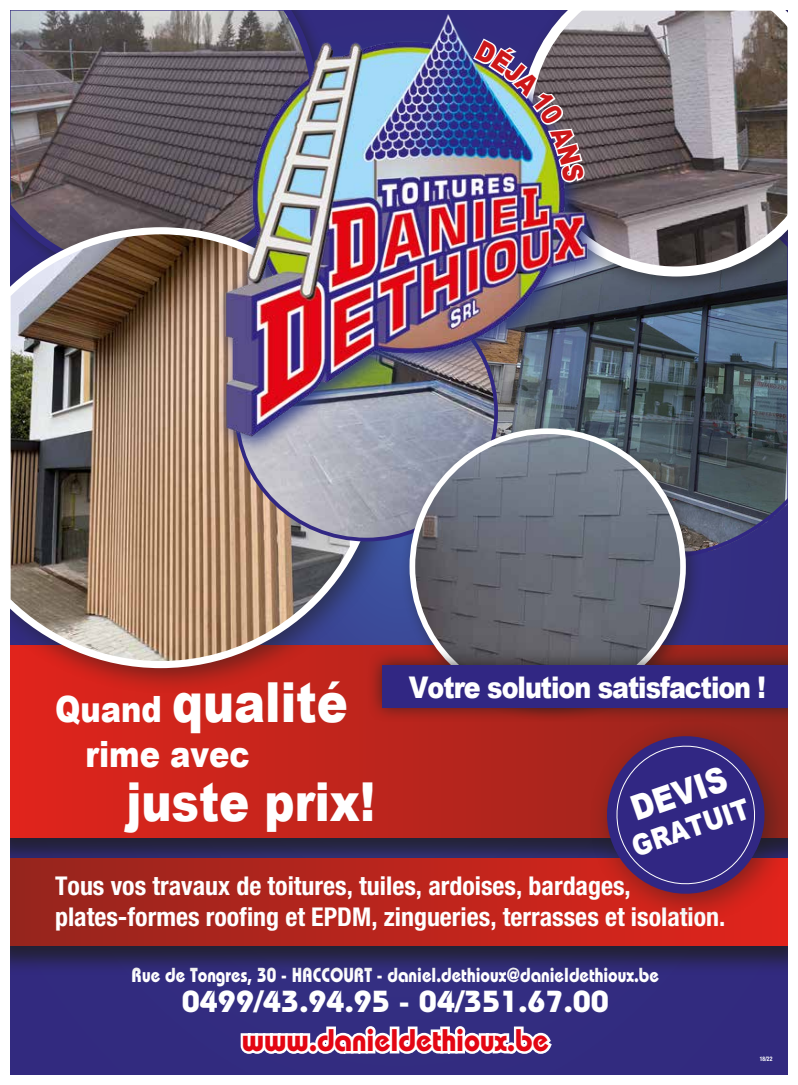
<style>
.page{position:relative;width:798px;height:1085px;background:#fff}
.page>*{position:absolute;margin:0;border:0;box-sizing:border-box;transform-origin:0 0}
.t1{font:900 55.25px "Arial";color:#fff;scale:.84 1}
.t2{font:900 53.62px "Arial";color:#fff;scale:.84 1}
.t3{font:900 36.25px "Arial";color:#fff;scale:.84 1}
.t4{font:900 34.75px "Arial";color:#fff;scale:.84 1}
.t5{font:700 31.25px "Bauhaus";color:#e30613;scale:.92 1}
.t6{font:700 30.38px "Bauhaus";color:#fff;scale:1.07 1}
.t7{font:900 29.88px "Arial";letter-spacing:-.04em;color:#fff;scale:.85 1}
.t8{font:900 28.75px "Arial";color:#fff;scale:.84 1}
.t9{font:700 condensed 25.88px/30.2px "Helvetica Neue";color:#fff}
.t10{font:700 20.25px "Bauhaus";color:#fff;scale:.85 1}
.t11{font:700 condensed 6.25px "Helvetica Neue";color:#fff;scale:.9 1}
.s1{font-size:36.25px}
</style>
<div class="page">
<div style="left:11px;top:11px;width:776px;height:1063px;background:#322c80"></div>
<svg style="left:240px;top:1026px;width:312px;height:28px"></svg>
<div style="left:11px;top:644px;width:776px;height:223px;background:#1d1d1b;opacity:.75"></div>
<svg style="left:11px;top:645px;width:776px;height:191px;background:#c6241c"></svg>
<div style="left:11px;top:856px;width:776px;height:119px;background:#1d1d1b;opacity:.75"></div>
<div style="left:11px;top:858px;width:776px;height:86px;background:linear-gradient(to right,#95251d,#e0241c)"></div>
<img style="left:11px;top:11px;width:205px;height:202px">
<div style="left:11px;top:213px;width:396px;height:481px;background:#1d1d1b;opacity:.5"></div>
<svg style="left:11px;top:227px;width:370px;height:441px;background:#825a79"></svg>
<img style="left:11px;top:234px;width:338px;height:427px">
<svg style="left:607px;top:295px;width:180px;height:257px;background:#465463"></svg>
<img style="left:237px;top:478px;width:163px;height:61px">
<div style="left:400px;top:419px;width:302px;height:302px;background:#1d1d1b;opacity:.5"></div>
<div style="left:409px;top:428px;width:276px;height:276px;background:#fff;border-radius:50%"></div>
<img style="left:415px;top:434px;width:265px;height:264px;border-radius:132px">
<div style="left:587px;top:716px;width:200px;height:207px;background:#1d1d1b;opacity:.5"></div>
<svg style="left:600px;top:729px;width:171px;height:171px"></svg>
<div style="left:366px;top:649px;width:421px;height:74px;background:#1d1d1b;opacity:.75"></div>
<div style="left:382px;top:665px;width:405px;height:42px;background:#312783"></div>
<div style="left:511px;top:11px;width:276px;height:284px;background:#1d1d1b;opacity:.5"></div>
<svg style="left:607px;top:11px;width:180px;height:265px;background:#7d7578"></svg>
<div style="left:216px;top:11px;width:391px;height:445px;background:#283583;opacity:.95"></div>
<img style="left:225px;top:11px;width:364px;height:467px">
<img style="left:471px;top:36px;width:116px;height:149px">
<h1 class="t1" style="left:55px;top:662px;width:350px"><span class="s1">Quand</span> qualité</h1>
<h3 class="t3" style="left:85px;top:727px;width:197px">rime avec</h3>
<h2 class="t2" style="left:126px;top:762px;width:297px">juste prix!</h2>
<p class="t7" style="left:409px;top:666px;width:421px">Votre solution satisfaction !</p>
<h3 class="t4" style="left:623px;top:785px;width:120px;rotate:-19deg">DEVIS</h3>
<p class="t8" style="left:626px;top:827px;width:147px;rotate:-19deg">GRATUIT</p>
<p class="t9" style="left:55px;top:870px;width:671px">Tous vos travaux de toitures, tuiles, ardoises, bardages, plates-formes roofing et EPDM, zingueries, terrasses et isolation.</p>
<p class="t10" style="left:131px;top:961px;width:621px">Rue de Tongres, 30 - HACCOURT - daniel.dethioux@danieldethioux.be</p>
<p class="t6" style="left:182px;top:982px;width:400px">0499/43.94.95 - 04/351.67.00</p>
<p class="t5" style="left:242px;top:1020px;width:335px">www.danieldethioux.be</p>
<p class="t11" style="left:759px;top:1054px;width:16px">18/22</p>
</div>
